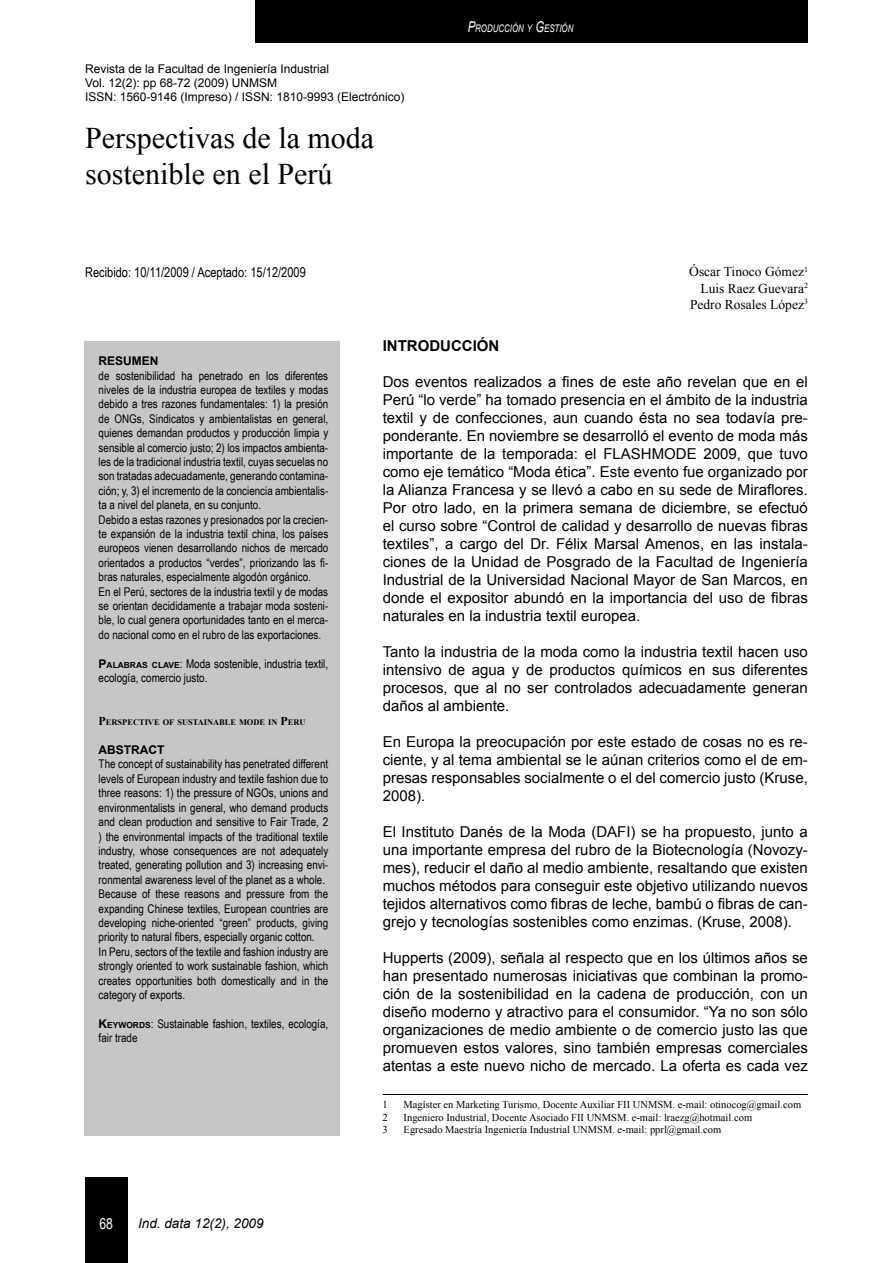
<style>
.page{position:relative;width:893px;height:1263px;background:#fff}
.page>*{position:absolute;margin:0;border:0;box-sizing:border-box;transform-origin:0 0}
.t1{font:30px/36px "Times New Roman";color:#000}
.t2{font:15px/18px "Arial";color:#000;text-align:justify}
.t3{font:700 15px "Arial";color:#000}
.t4{font:15px "Arial Narrow";color:#fff}
.t5{font:13.5px/16.2px "Times New Roman";color:#000;text-align:right}
.t6{font:13.5px "Arial Narrow";color:#000}
.t7{font:italic 13.5px "Arial";color:#000}
.t8{font:12px/14.4px "Arial Narrow";color:#000}
.t9{font:12px/14.4px "Arial";color:#000}
.t10{font:700 12px "Arial";color:#000}
.t11{font:10.5px/12.6px "Times New Roman";color:#000}
.t12{font:italic 10.5px "Arial";color:#fff;scale:.75 1}
.t13{font:700 8.4px "Times New Roman";color:#000}
.s1{font-size:15px}
.s2{font-family:"Arial";font-weight:700}
.s3{font-family:"Arial";font-weight:700;font-size:8.4px}
.s4{font-size:12px}
.s5{font-style:inherit}
</style>
<div class="page">
<div style="left:85px;top:1178px;width:43px;height:85px;background:#000"></div>
<div style="left:255px;top:0;width:553px;height:43px;background:#000"></div>
<div style="left:85px;top:341px;width:255px;height:794px;background:#c5c6c8"></div>
<hr style="left:383px;top:1094px;width:425px;height:1px;background:#000">
<p class="t9" style="left:85px;top:61px;width:321px">Revista de la Facultad de Ingeniería Industrial<br>Vol. 12(2): pp 68-72 (2009) UNMSM<br>ISSN: 1560-9146 (Impreso) / ISSN: 1810-9993 (Electrónico)</p>
<h1 class="t1" style="left:85px;top:120px;width:291px">Perspectivas de la moda sostenible en el Perú</h1>
<p class="t6" style="left:85px;top:262px;width:222px">Recibido: 10/11/2009 / Aceptado: 15/12/2009</p>
<p class="t12" style="left:468px;top:22px;width:142px"><span class="s1">P</span>RODUCCIÓN Y <span class="s1">G</span>ESTIÓN</p>
<p class="t5" style="left:689px;top:264px;width:120px">Óscar Tinoco Gómez<sup>1<br></sup>Luis Raez Guevara<sup>2<br></sup>Pedro Rosales López<sup>3</sup></p>
<p class="t10" style="left:99px;top:353px;width:18px">RESUMEN</p>
<p class="t8" style="left:99px;top:368px;width:231px">de sostenibilidad ha penetrado en los diferentes niveles de la industria europea de textiles y modas debido a tres razones fundamentales: 1) la presión de ONGs, Sindicatos y ambientalistas en general, quienes demandan productos y producción limpia y sensible al comercio justo; 2) los impactos ambienta&shy;les de la tradicional industria textil, cuyas secuelas no son tratadas adecuadamente, generando contamina&shy;ción; y, 3) el incremento de la conciencia ambientalis&shy;ta a nivel del planeta, en su conjunto.<br>Debido a estas razones y presionados por la crecien&shy;te expansión de la industria textil china, los países europeos vienen desarrollando nichos de mercado orientados a productos “verdes”, priorizando las fi&shy;bras naturales, especialmente algodón orgánico.<br>En el Perú, sectores de la industria textil y de modas se orientan decididamente a trabajar moda sosteni&shy;ble, lo cual genera oportunidades tanto en el merca&shy;do nacional como en el rubro de las exportaciones.</p>
<p class="t8" style="left:99px;top:656px;width:231px"><span class="s2">P</span><span class="s3">ALABRAS CLAVE</span>: Moda sostenible, industria textil, ecología, comercio justo.</p>
<p class="t13" style="left:99px;top:717px;width:208px"><span class="s4">P</span>ERSPECTIVE OF SUSTAINABLE MODE IN <span class="s4">P</span>ERU</p>
<p class="t10" style="left:99px;top:742px;width:18px">ABSTRACT</p>
<p class="t8" style="left:99px;top:757px;width:231px">The concept of sustainability has penetrated different levels of European industry and textile fashion due to three reasons: 1) the pressure of NGOs, unions and environmentalists in general, who demand products and clean production and sensitive to Fair Trade, 2 ) the environmental impacts of the traditional textile industry, whose consequences are not adequately treated, generating pollution and 3) increasing envi&shy;ronmental awareness level of the planet as a whole.<br>Because of these reasons and pressure from the expanding Chinese textiles, European countries are developing niche-oriented “green” products, giving priority to natural fibers, especially organic cotton.<br>In Peru, sectors of the textile and fashion industry are strongly oriented to work sustainable fashion, which creates opportunities both domestically and in the category of exports.</p>
<p class="t8" style="left:99px;top:1016px;width:231px"><span class="s2">K</span><span class="s3">EYWORDS</span><span class="s5">:</span> Sustainable fashion, textiles, ecología, fair trade</p>
<p class="t4" style="left:99px;top:1213px;width:15px">68</p>
<p class="t7" style="left:138px;top:1215px;width:127px">Ind. data 12(2), 2009</p>
<p class="t3" style="left:383px;top:336px;width:16px">INTRODUCCIÓN</p>
<p class="t2" style="left:383px;top:373px;width:427px">Dos eventos realizados a fines de este año revelan que en el Perú “lo verde” ha tomado presencia en el ámbito de la industria textil y de confecciones, aun cuando ésta no sea todavía pre&shy;ponderante. En noviembre se desarrolló el evento de moda más importante de la temporada: el FLASHMODE 2009, que tuvo como eje temático “Moda ética”. Este evento fue organizado por la Alianza Francesa y se llevó a cabo en su sede de Miraflores.<br>Por otro lado, en la primera semana de diciembre, se efectuó el curso sobre “Control de calidad y desarrollo de nuevas fibras textiles”, a cargo del Dr. Félix Marsal Amenos, en las instala&shy;ciones de la Unidad de Posgrado de la Facultad de Ingeniería Industrial de la Universidad Nacional Mayor de San Marcos, en donde el expositor abundó en la importancia del uso de fibras naturales en la industria textil europea.</p>
<p class="t2" style="left:383px;top:643px;width:427px">Tanto la industria de la moda como la industria textil hacen uso intensivo de agua y de productos químicos en sus diferentes procesos, que al no ser controlados adecuadamente generan daños al ambiente.</p>
<p class="t2" style="left:383px;top:733px;width:427px">En Europa la preocupación por este estado de cosas no es re&shy;ciente, y al tema ambiental se le aúnan criterios como el de em&shy;presas responsables socialmente o el del comercio justo (Kruse, 2008).</p>
<p class="t2" style="left:383px;top:823px;width:427px">El Instituto Danés de la Moda (DAFI) se ha propuesto, junto a una importante empresa del rubro de la Biotecnología (Novozy&shy;mes), reducir el daño al medio ambiente, resaltando que existen muchos métodos para conseguir este objetivo utilizando nuevos tejidos alternativos como fibras de leche, bambú o fibras de can&shy;grejo y tecnologías sostenibles como enzimas. (Kruse, 2008).</p>
<p class="t2" style="left:383px;top:949px;width:427px">Hupperts (2009), señala al respecto que en los últimos años se han presentado numerosas iniciativas que combinan la promo&shy;ción de la sostenibilidad en la cadena de producción, con un diseño moderno y atractivo para el consumidor. “Ya no son sólo organizaciones de medio ambiente o de comercio justo las que promueven estos valores, sino también empresas comerciales atentas a este nuevo nicho de mercado. La oferta es cada vez</p>
<p class="t11" style="left:382px;top:1098px;width:420px">1 Magíster en Marketing Turismo, Docente Auxiliar FII UNMSM. e-mail: otinocog@gmail.com<br>2</p>
<p class="t11" style="left:404px;top:1111px;width:350px">Ingeniero Industrial, Docente Asociado FII UNMSM. e-mail: lraezg@hotmail.com</p>
<p class="t11" style="left:382px;top:1123px;width:7px">3</p>
<p class="t11" style="left:404px;top:1123px;width:319px">Egresado Maestría Ingeniería Industrial UNMSM. e-mail: pprl@gmail.com</p>
</div>
